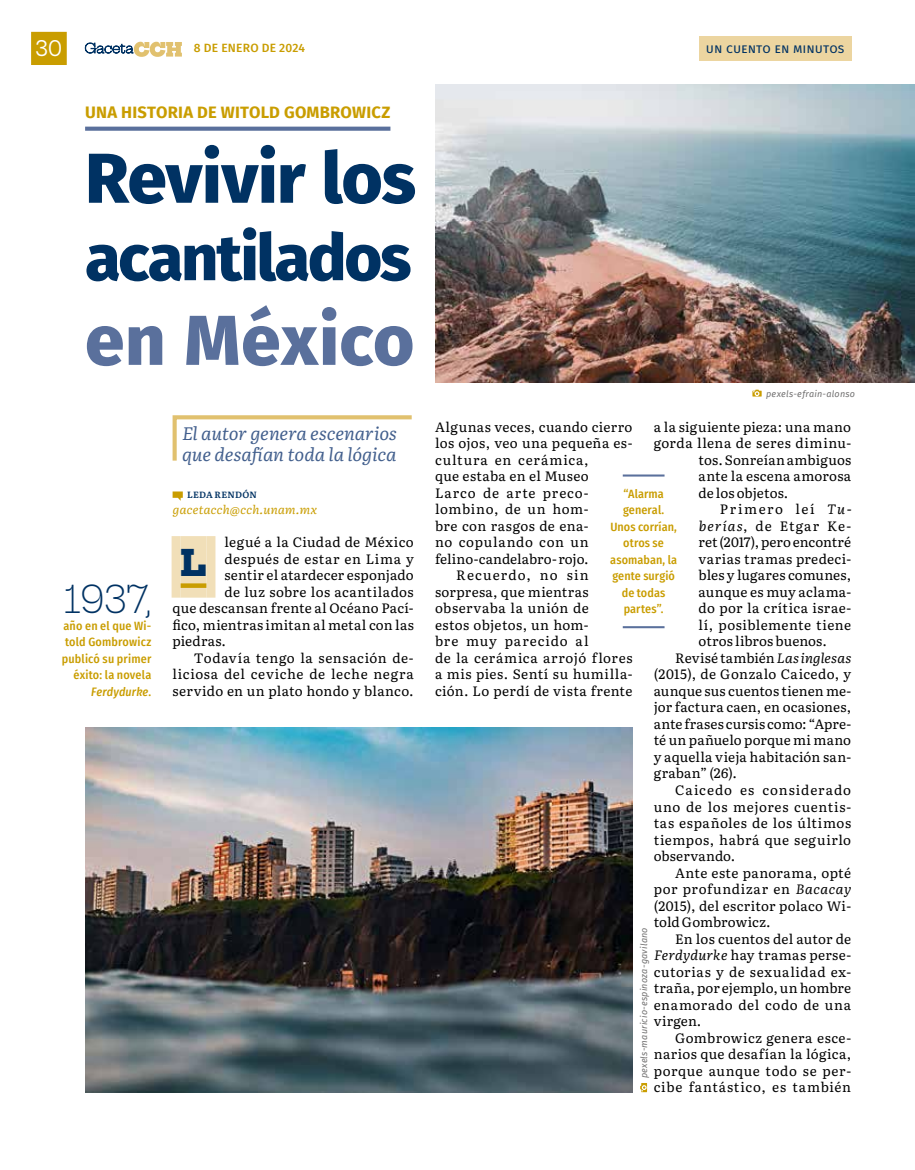
<style>
.page{position:relative;width:915px;height:1170px;background:#fff}
.page>*{position:absolute;margin:0;border:0;box-sizing:border-box;transform-origin:0 0}
.t1{font:800 70.5px "Fira Sans";letter-spacing:-.015em;color:#003263}
.t2{font:800 70.5px "Fira Sans";letter-spacing:.01em;color:#5a709c}
.t3{font:800 64.5px "Fira Sans";letter-spacing:-.03em;color:#003263}
.t4{font:300 37.5px "Hepta Slab";color:#003263}
.t5{font:800 35.4px "Hepta Slab";color:#003263}
.t6{font:21px "Hepta Slab";color:#fff}
.t7{font:italic 18px/20.7px "Literata 18 pt";color:#425f8d}
.t8{font:700 16.5px "Fira Sans";letter-spacing:.01em;color:#c99d00}
.t9{font:13.5px "Literata 18 pt";letter-spacing:.03em;color:#000}
.t10{font:13.5px "Literata 18 pt";letter-spacing:.05em;color:#000}
.t11{font:13.5px "Literata 18 pt";color:#000}
.t12{font:13.5px "Literata 18 pt";letter-spacing:.01em;color:#000}
.t13{font:13.5px "Literata 18 pt";letter-spacing:.005em;color:#000}
.t14{font:13.5px "Literata 18 pt";letter-spacing:.07em;color:#000}
.t15{font:13.5px "Literata 18 pt";letter-spacing:.065em;color:#000}
.t16{font:13.5px "Literata 18 pt";letter-spacing:.06em;color:#000}
.t17{font:13.5px "Literata 18 pt";letter-spacing:.055em;color:#000}
.t18{font:13.5px "Literata 18 pt";letter-spacing:.075em;color:#000}
.t19{font:13.5px "Fira Sans";color:#003263}
.t20{font:13.5px "Literata 18 pt";letter-spacing:.08em;color:#000}
.t21{font:13.5px "Literata 18 pt";letter-spacing:.12em;color:#000}
.t22{font:500 12px/16.5px "Fira Sans Condensed";letter-spacing:.01em;color:#c99d00;text-align:right}
.t23{font:italic 12px "Literata 18 pt";color:#c99d00}
.t24{font:500 12px "Fira Sans";letter-spacing:.015em;color:#c99d00}
.t25{font:italic 9px "Fira Sans";letter-spacing:.025em;color:#706f6f}
.t26{font:600 9px "Literata 18 pt";letter-spacing:.02em;color:#003263}
.s1{font-style:italic}
</style>
<div class="page">
<div style="left:698px;top:36px;width:153px;height:24px;background:#ecd5a0"></div>
<img style="left:435px;top:84px;width:479px;height:298px">
<img style="left:85px;top:727px;width:547px;height:365px">
<svg style="left:640px;top:1083px;width:6px;height:9px"></svg>
<svg style="left:752px;top:389px;width:9px;height:7px"></svg>
<svg style="left:85px;top:127px;width:305px;height:4px"></svg>
<div style="left:171px;top:536px;width:9px;height:61px;background:#f1dfb8"></div>
<div style="left:180px;top:536px;width:26px;height:61px;background:#f1dfb8"></div>
<div style="left:206px;top:536px;width:9px;height:61px;background:#f1dfb8"></div>
<svg style="left:172px;top:491px;width:11px;height:10px"></svg>
<div style="left:180px;top:583px;width:26px;height:5px;background:#c99d00"></div>
<svg style="left:172px;top:415px;width:240px;height:46px"></svg>
<hr style="left:622px;top:474px;width:42px;height:2px;background:#5a709c">
<hr style="left:622px;top:626px;width:42px;height:2px;background:#5a709c">
<svg style="left:85px;top:41px;width:97px;height:16px"></svg>
<div style="left:31px;top:32px;width:36px;height:33px;background:#c99d00"></div>
<h3 class="t6" style="left:35px;top:31px;width:29px">30</h3>
<p class="t24" style="left:194px;top:39px;width:113px">8 DE ENERO DE 2024</p>
<p class="t8" style="left:85px;top:98px;width:306px">UNA HISTORIA DE WITOLD GOMBROWICZ</p>
<h1 class="t1" style="left:85px;top:117px;width:332px">Revivir los</h1>
<h2 class="t3" style="left:85px;top:201px;width:328px">acantilados</h2>
<h1 class="t2" style="left:85px;top:279px;width:330px">en México</h1>
<h3 class="t4" style="left:63px;top:567px;width:89px">1937,</h3>
<p class="t22" style="left:62px;top:617px;width:91px">año en el que Wi&shy;told Gombrowicz publicó su primer éxito: la novela<br><span class="s1">Ferdydurke</span>.</p>
<h3 class="t7" style="left:182px;top:422px;width:218px">El autor genera escenarios que desafían toda la lógica</h3>
<p class="t26" style="left:187px;top:487px;width:71px">LEDA RENDÓN</p>
<p class="t23" style="left:172px;top:500px;width:147px">gacetacch@cch.unam.mx</p>
<h3 class="t5" style="left:180px;top:533px;width:27px">L</h3>
<p class="t9" style="left:224px;top:532px;width:191px">legué a la Ciudad de México</p>
<p class="t9" style="left:224px;top:548px;width:191px">después de estar en Lima y</p>
<p class="t9" style="left:224px;top:565px;width:191px">sentir el atardecer esponjado</p>
<p class="t9" style="left:224px;top:581px;width:191px">de luz sobre los acantilados</p>
<p class="t9" style="left:172px;top:598px;width:242px">que descansan frente al Océano Pací-</p>
<p class="t9" style="left:172px;top:614px;width:242px">fico, mientras imitan al metal con las</p>
<p class="t9" style="left:172px;top:631px;width:55px">piedras.</p>
<p class="t9" style="left:194px;top:647px;width:221px">Todavía tengo la sensación de-</p>
<p class="t10" style="left:172px;top:664px;width:242px">liciosa del ceviche de leche negra</p>
<p class="t9" style="left:172px;top:680px;width:242px">servido en un plato hondo y blanco.</p>
<p class="t19" style="left:705px;top:38px;width:140px">un cuento en minutos</p>
<p class="t25" style="left:765px;top:386px;width:90px">pexels-efrain-alonso</p>
<p class="t9" style="left:653px;top:416px;width:199px">a la siguiente pieza: una mano</p>
<p class="t9" style="left:653px;top:433px;width:199px">gorda llena de seres diminu-</p>
<p class="t12" style="left:698px;top:449px;width:154px">tos. Sonreían ambiguos</p>
<p class="t9" style="left:698px;top:466px;width:154px">ante la escena amorosa</p>
<p class="t11" style="left:698px;top:482px;width:91px">de los objetos.</p>
<p class="t21" style="left:719px;top:499px;width:134px">Primero leí <span class="s1">Tu-</span></p>
<p class="t15" style="left:698px;top:515px;width:154px"><span class="s1">berías</span>, de Etgar Ke-</p>
<p class="t13" style="left:698px;top:532px;width:154px">ret (2017), pero encontré</p>
<p class="t9" style="left:698px;top:548px;width:154px">varias tramas predeci-</p>
<p class="t9" style="left:698px;top:565px;width:154px">bles y lugares comunes,</p>
<p class="t9" style="left:698px;top:581px;width:154px">aunque es muy aclama-</p>
<p class="t9" style="left:698px;top:598px;width:154px">do por la crítica israe-</p>
<p class="t9" style="left:698px;top:614px;width:154px">lí, posiblemente tiene</p>
<p class="t13" style="left:698px;top:631px;width:130px">otros libros buenos.</p>
<p class="t9" style="left:674px;top:647px;width:179px">Revisé también <span class="s1">Las inglesas</span></p>
<p class="t9" style="left:653px;top:664px;width:199px">(2015), de Gonzalo Caicedo, y</p>
<p class="t13" style="left:653px;top:680px;width:199px">aunque sus cuentos tienen me-</p>
<p class="t9" style="left:653px;top:697px;width:199px">jor factura caen, en ocasiones,</p>
<p class="t9" style="left:653px;top:713px;width:199px">ante frases cursis como: “Apre-</p>
<p class="t12" style="left:653px;top:730px;width:199px">té un pañuelo porque mi mano</p>
<p class="t9" style="left:653px;top:746px;width:199px">y aquella vieja habitación san-</p>
<p class="t9" style="left:653px;top:763px;width:85px">graban” (26).</p>
<p class="t18" style="left:674px;top:779px;width:177px">Caicedo es considerado</p>
<p class="t9" style="left:653px;top:796px;width:199px">uno de los mejores cuentis-</p>
<p class="t9" style="left:653px;top:812px;width:199px">tas españoles de los últimos</p>
<p class="t9" style="left:653px;top:829px;width:199px">tiempos, habrá que seguirlo</p>
<p class="t12" style="left:653px;top:845px;width:83px">observando.</p>
<p class="t9" style="left:674px;top:862px;width:177px">Ante este panorama, opté</p>
<p class="t17" style="left:653px;top:878px;width:199px">por profundizar en <span class="s1">Bacacay</span></p>
<p class="t9" style="left:653px;top:895px;width:199px">(2015), del escritor polaco Wi-</p>
<p class="t11" style="left:653px;top:911px;width:118px">told Gombrowicz.</p>
<p class="t12" style="left:674px;top:928px;width:177px">En los cuentos del autor de</p>
<p class="t9" style="left:653px;top:944px;width:199px"><span class="s1">Ferdydurke</span> hay tramas perse-</p>
<p class="t10" style="left:653px;top:961px;width:199px">cutorias y de sexualidad ex-</p>
<p class="t11" style="left:653px;top:977px;width:199px">traña, por ejemplo, un hombre</p>
<p class="t10" style="left:653px;top:994px;width:199px">enamorado del codo de una</p>
<p class="t9" style="left:653px;top:1010px;width:49px">virgen.</p>
<p class="t9" style="left:674px;top:1027px;width:177px">Gombrowicz genera esce-</p>
<p class="t9" style="left:653px;top:1043px;width:199px">narios que desafían la lógica,</p>
<p class="t9" style="left:653px;top:1060px;width:199px">porque aunque todo se per-</p>
<p class="t16" style="left:653px;top:1076px;width:199px">cibe fantástico, es también</p>
<p class="t9" style="left:435px;top:416px;width:199px">Algunas veces, cuando cierro</p>
<p class="t9" style="left:435px;top:433px;width:199px">los ojos, veo una pequeña es-</p>
<p class="t14" style="left:435px;top:449px;width:155px">cultura en cerámica,</p>
<p class="t9" style="left:435px;top:466px;width:155px">que estaba en el Museo</p>
<p class="t15" style="left:435px;top:482px;width:155px">Larco de arte preco-</p>
<p class="t9" style="left:435px;top:499px;width:155px">lombino, de un hom-</p>
<p class="t9" style="left:435px;top:515px;width:155px">bre con rasgos de ena-</p>
<p class="t10" style="left:435px;top:532px;width:155px">no copulando con un</p>
<p class="t11" style="left:435px;top:548px;width:155px">felino-candelabro- rojo.</p>
<p class="t20" style="left:456px;top:565px;width:134px">Recuerdo, no sin</p>
<p class="t9" style="left:435px;top:581px;width:155px">sorpresa, que mientras</p>
<p class="t9" style="left:435px;top:598px;width:155px">observaba la unión de</p>
<p class="t9" style="left:435px;top:614px;width:155px">estos objetos, un hom-</p>
<p class="t14" style="left:435px;top:631px;width:155px">bre muy parecido al</p>
<p class="t10" style="left:435px;top:647px;width:199px">de la cerámica arrojó flores</p>
<p class="t9" style="left:435px;top:664px;width:199px">a mis pies. Sentí su humilla-</p>
<p class="t9" style="left:435px;top:680px;width:199px">ción. Lo perdí de vista frente</p>
<p class="t22" style="left:610px;top:485px;width:68px;text-align:center">“Alarma general.<br>Unos corrían, otros se asomaban, la gente surgió de todas partes”.</p>
<p class="t25" style="left:637px;top:1078px;width:152px;rotate:-90deg">pexels-mauricio-espinoza-gavilano</p>
</div>
